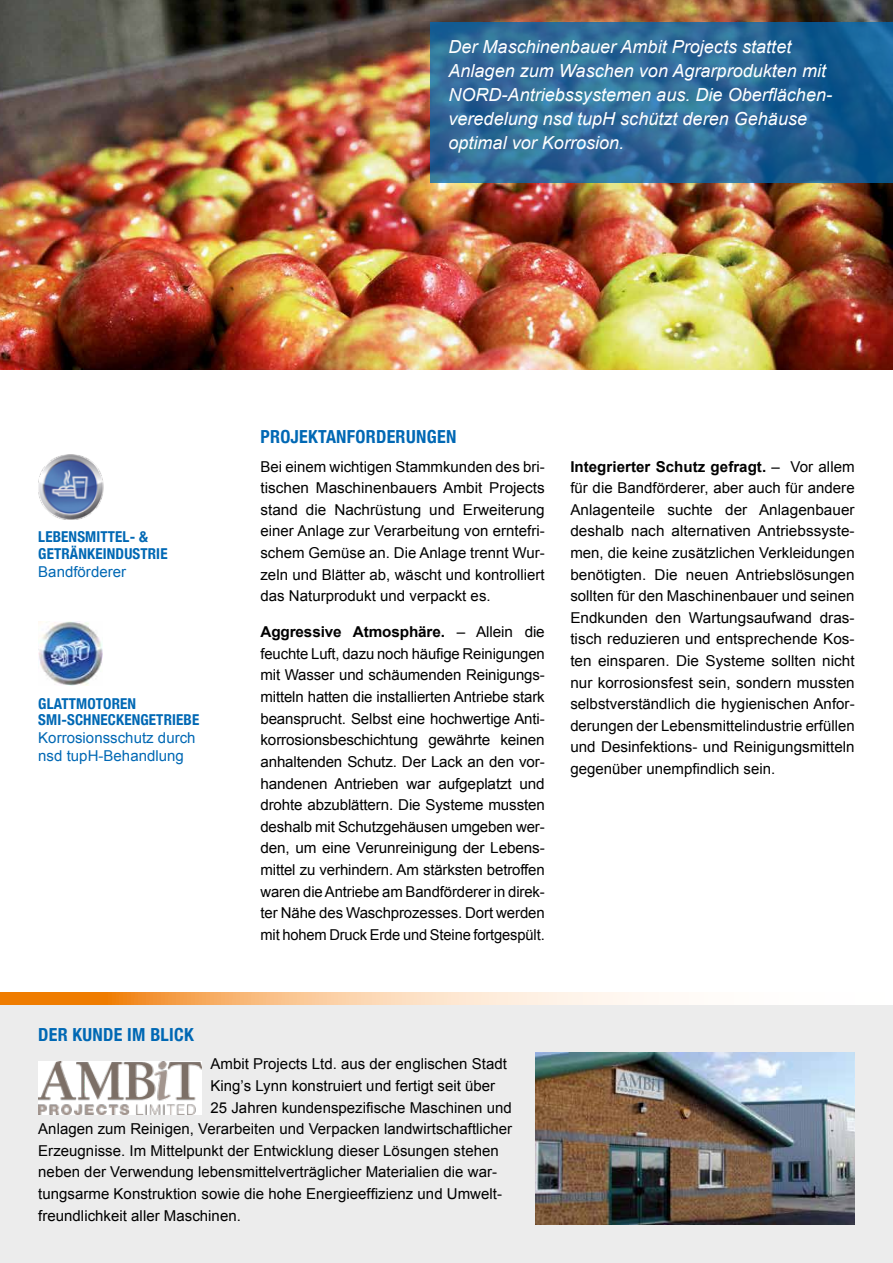
<style>
.page{position:relative;width:893px;height:1263px;background:#fff}
.page>*{position:absolute;margin:0;border:0;box-sizing:border-box;transform-origin:0 0}
.t1{font:italic 18px/24px "Arial";color:#fff}
.t2{font:700 condensed 18px "Helvetica Neue";letter-spacing:.015em;color:#0068b4}
.t3{font:15px/21.6px "Arial";color:#000;text-align:justify}
.t4{font:700 condensed 15px/16.5px "Helvetica Neue";letter-spacing:.01em;color:#0068b4}
.t5{font:15px/18px "Arial";color:#0068b4}
.s1{font-weight:700}
</style>
<div class="page">
<div style="left:0;top:1005px;width:893px;height:258px;background:#ececec"></div>
<svg style="left:0;top:993px;width:659px;height:12px;background:#f8c28b"></svg>
<img style="left:0;top:0;width:893px;height:370px">
<img style="left:536px;top:1052px;width:319px;height:173px">
<img style="left:39px;top:1061px;width:163px;height:54px">
<img style="left:38px;top:454px;width:65px;height:65px">
<img style="left:39px;top:621px;width:64px;height:64px">
<svg style="left:431px;top:23px;width:462px;height:160px;background:#296797"></svg>
<p class="t1" style="left:448px;top:35px;width:385px">Der Maschinenbauer Ambit Projects stattet Anlagen zum Waschen von Agrarprodukten mit NORD-Antriebssystemen aus. Die Oberflächen&shy;veredelung nsd tupH schützt deren Gehäuse optimal vor Korrosion.</p>
<p class="t4" style="left:38px;top:527px;width:131px">LEBENSMITTEL- &amp;<br>GETRÄNKEINDUSTRIE</p>
<p class="t5" style="left:38px;top:562px;width:89px">Bandförderer</p>
<p class="t4" style="left:38px;top:694px;width:162px">GLATTMOTOREN<br>SMI-SCHNECKENGETRIEBE</p>
<p class="t5" style="left:38px;top:729px;width:159px">Korrosionsschutz durch nsd tupH-Behandlung</p>
<p class="t2" style="left:38px;top:1019px;width:157px">DER KUNDE IM BLICK</p>
<p class="t2" style="left:260px;top:421px;width:197px">PROJEKTANFORDERUNGEN</p>
<p class="t3" style="left:260px;top:456px;width:286px">Bei einem wichtigen Stammkunden des bri&shy;tischen Maschinenbauers Ambit Projects stand die Nachrüstung und Erweiterung einer Anlage zur Verarbeitung von erntefri&shy;schem Gemüse an. Die Anlage trennt Wur&shy;zeln und Blätter ab, wäscht und kontrolliert das Naturprodukt und verpackt es.</p>
<p class="t3" style="left:260px;top:621px;width:286px"><span class="s1">Aggressive Atmosphäre.</span> – Allein die feuchte Luft, dazu noch häufige Reinigungen mit Wasser und schäumenden Reinigungs&shy;mitteln hatten die installierten Antriebe stark beansprucht. Selbst eine hochwertige Anti&shy;korrosionsbeschichtung gewährte keinen anhaltenden Schutz. Der Lack an den vor&shy;handenen Antrieben war aufgeplatzt und drohte abzublättern. Die Systeme mussten deshalb mit Schutzgehäusen umgeben wer&shy;den, um eine Verunreinigung der Lebens&shy;mittel zu verhindern. Am stärksten betroffen waren die Antriebe am Bandförderer in direk&shy;ter Nähe des Waschprozesses. Dort werden mit hohem Druck Erde und Steine fortgespült.</p>
<p class="t3" style="left:570px;top:456px;width:286px"><span class="s1">Integrierter Schutz gefragt.</span> – Vor allem für die Bandförderer, aber auch für andere Anlagenteile suchte der Anlagenbauer deshalb nach alternativen Antriebssyste&shy;men, die keine zusätzlichen Verkleidungen benötigten. Die neuen Antriebslösungen sollten für den Maschinenbauer und seinen Endkunden den Wartungsaufwand dras&shy;tisch reduzieren und entsprechende Kos&shy;ten einsparen. Die Systeme sollten nicht nur korrosionsfest sein, sondern mussten selbstverständlich die hygienischen Anfor&shy;derungen der Lebensmittelindustrie erfüllen und Desinfektions- und Reinigungsmitteln gegenüber unempfindlich sein.</p>
<p class="t3" style="left:210px;top:1053px;width:298px">Ambit Projects Ltd. aus der englischen Stadt</p>
<p class="t3" style="left:210px;top:1075px;width:286px">King’s Lynn konstruiert und fertigt seit über</p>
<p class="t3" style="left:210px;top:1096px;width:303px">25 Jahren kundenspezifische Maschinen und</p>
<p class="t3" style="left:38px;top:1118px;width:475px">Anlagen zum Reinigen, Verarbeiten und Verpacken landwirtschaftlicher</p>
<p class="t3" style="left:38px;top:1140px;width:462px">Erzeugnisse. Im Mittelpunkt der Entwicklung dieser Lösungen stehen</p>
<p class="t3" style="left:38px;top:1161px;width:460px">neben der Verwendung lebensmittelverträglicher Materialien die war-</p>
<p class="t3" style="left:38px;top:1183px;width:465px">tungsarme Konstruktion sowie die hohe Energieeffizienz und Umwelt-</p>
<p class="t3" style="left:38px;top:1204px;width:204px">freundlichkeit aller Maschinen.</p>
</div>
